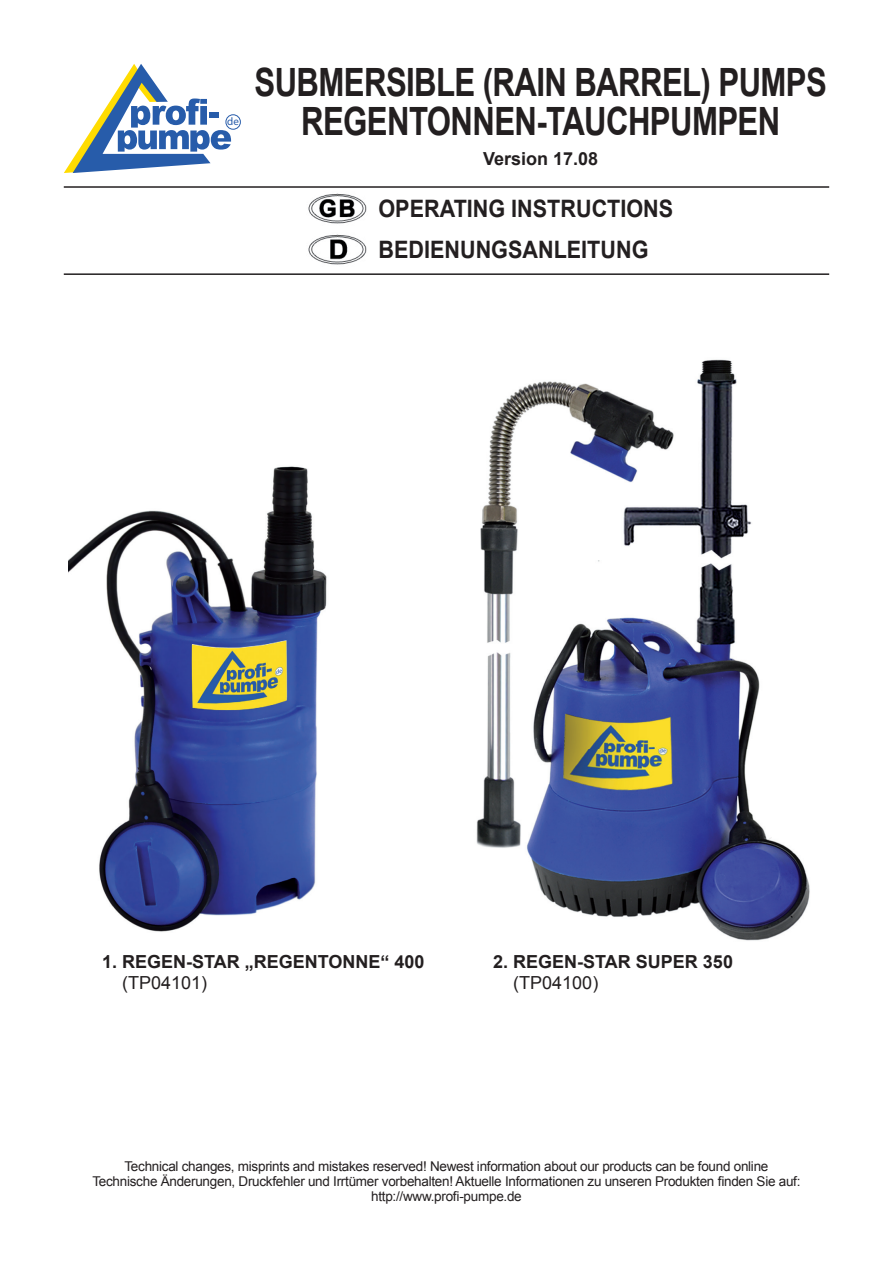
<style>
.page{position:relative;width:893px;height:1263px;background:#fff}
.page>*{position:absolute;margin:0;border:0;box-sizing:border-box;transform-origin:0 0}
.t1{font:700 39px/39px "Arial";letter-spacing:-.02em;color:#231f20;text-align:center;scale:.8 1}
.t2{font:700 24px/40.5px "Arial";color:#231f20;scale:.9 1}
.t3{font:700 18px "Arial";color:#231f20}
.t4{font:18px "Arial";color:#231f20}
.t5{font:13.5px/15px "Arial";letter-spacing:-.02em;color:#231f20;text-align:center}
.t6{font:10.95px "Myriad Pro";color:#275caa}
</style>
<div class="page">
<img style="left:476px;top:359px;width:334px;height:582px">
<hr style="left:64px;top:186px;width:765px;height:2px;background:#231f20">
<hr style="left:64px;top:273px;width:765px;height:2px;background:#231f20">
<img style="left:308px;top:193px;width:59px;height:31px">
<img style="left:308px;top:234px;width:59px;height:31px">
<div style="left:226px;top:115px;width:15px;height:14px;border:1px solid #275caa;border-radius:50%"></div>
<svg style="left:64px;top:64px;width:167px;height:109px"></svg>
<img style="left:68px;top:466px;width:259px;height:466px">
<p class="t6" style="left:227px;top:115px;width:13px">de</p>
<h1 class="t1" style="left:255px;top:64px;width:717px">SUBMERSIBLE (RAIN BARREL) PUMPS<br>REGENTONNEN-TAUCHPUMPEN</h1>
<h3 class="t3" style="left:483px;top:147px;width:117px">VERSION 17.08</h3>
<h2 class="t2" style="left:378px;top:189px;width:329px">OPERATING INSTRUCTIONS<br>BEDIENUNGSANLEITUNG</h2>
<h3 class="t3" style="left:102px;top:949px;width:324px">1. REGEN-STAR „REGENTONNE“ 400</h3>
<h3 class="t4" style="left:122px;top:970px;width:87px">(TP04101)</h3>
<h3 class="t3" style="left:493px;top:949px;width:241px">2. REGEN-STAR SUPER 350</h3>
<h3 class="t4" style="left:513px;top:970px;width:87px">(TP04100)</h3>
<p class="t5" style="left:92px;top:1159px;width:710px">Technical changes, misprints and mistakes reserved! Newest information about our products can be found online<br>Technische Änderungen, Druckfehler und Irrtümer vorbehalten! Aktuelle Informationen zu unseren Produkten finden Sie auf: http://www.profi-pumpe.de</p>
</div>
